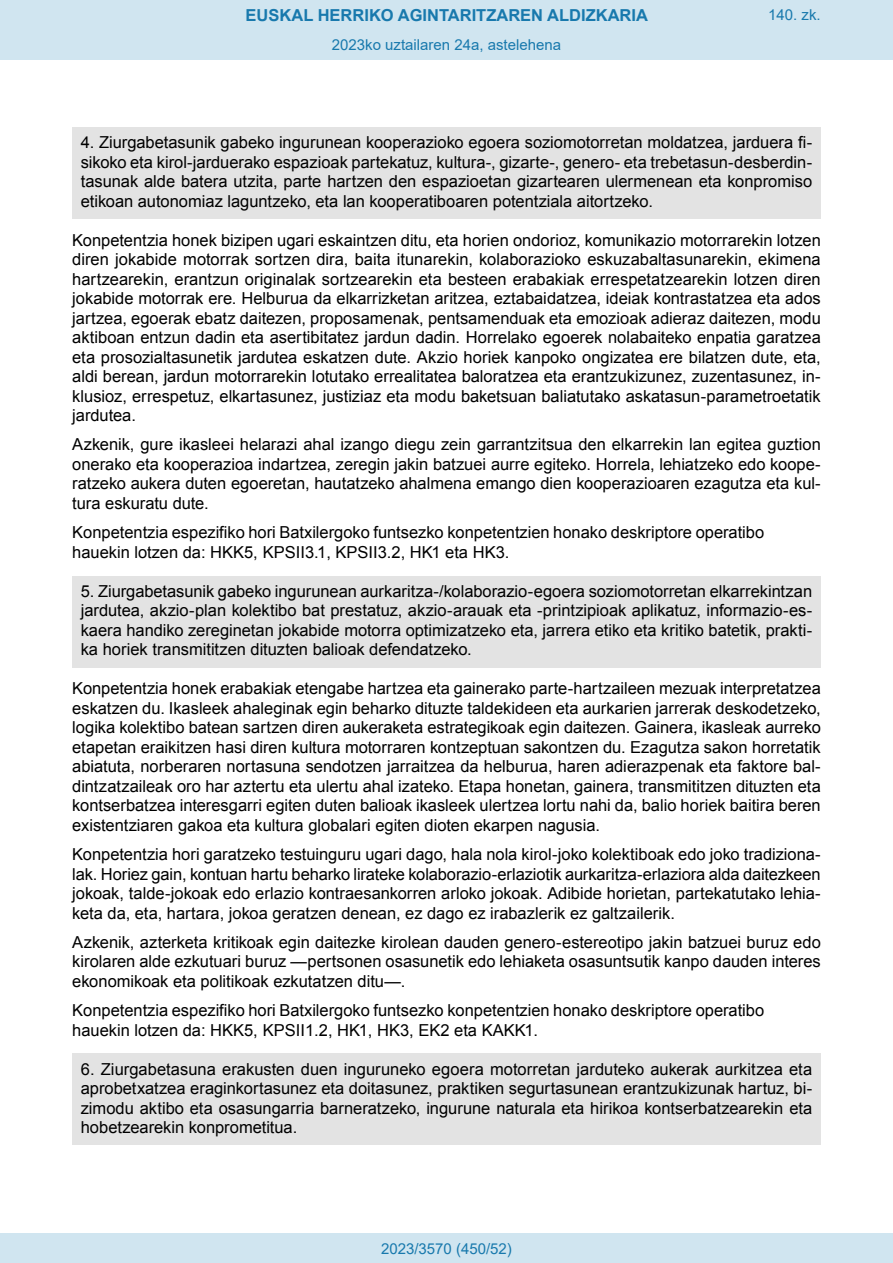
<style>
.page{position:relative;width:893px;height:1263px;background:#fff}
.page>*{position:absolute;margin:0;border:0;box-sizing:border-box;transform-origin:0 0}
.t1{font:16.5px/19.5px "Arial";color:#000;text-align:justify}
.t2{font:700 16.5px "Arial";color:#1879ad}
.Paginacion_Centro{font:15px "Arial";color:#1879ad}
</style>
<div class="page">
<div style="left:72px;top:128px;width:749px;height:91px;background:#e3e3e3"></div>
<div style="left:72px;top:576px;width:749px;height:91px;background:#e3e3e3"></div>
<div style="left:72px;top:1054px;width:749px;height:91px;background:#e3e3e3"></div>
<div style="left:0;top:0;width:893px;height:60px;background:#d0e5f0"></div>
<div style="left:0;top:1233px;width:893px;height:30px;background:#d0e5f0"></div>
<p class="t2" style="left:246px;top:3px;width:404px">EUSKAL HERRIKO AGINTARITZAREN ALDIZKARIA</p>
<p class="Paginacion_Centro" style="left:768px;top:5px;width:54px">140. zk.</p>
<p class="Paginacion_Centro" style="left:332px;top:35px;width:231px">2023ko uztailaren 24a, astelehena</p>
<p class="t1" style="left:81px;top:133px;width:733px">4. Ziurgabetasunik gabeko ingurunean kooperazioko egoera soziomotorretan moldatzea, jarduera fi&shy;sikoko eta kirol-jarduerako espazioak partekatuz, kultura-, gizarte-, genero- eta trebetasun-desberdin&shy;tasunak alde batera utzita, parte hartzen den espazioetan gizartearen ulermenean eta konpromiso etikoan autonomiaz laguntzeko, eta lan kooperatiboaren potentziala aitortzeko.</p>
<p class="t1" style="left:72px;top:230px;width:750px">Konpetentzia honek bizipen ugari eskaintzen ditu, eta horien ondorioz, komunikazio motorrarekin lotzen diren jokabide motorrak sortzen dira, baita itunarekin, kolaborazioko eskuzabaltasunarekin, ekimena hartzearekin, erantzun originalak sortzearekin eta besteen erabakiak errespetatzearekin lotzen diren jokabide motorrak ere. Helburua da elkarrizketan aritzea, eztabaidatzea, ideiak kontrastatzea eta ados jartzea, egoerak ebatz daitezen, proposamenak, pentsamenduak eta emozioak adieraz daitezen, modu aktiboan entzun dadin eta asertibitatez jardun dadin. Horrelako egoerek nolabaiteko enpatia garatzea eta prosozialtasunetik jardutea eskatzen dute. Akzio horiek kanpoko ongizatea ere bilatzen dute, eta, aldi berean, jardun motorrarekin lotutako errealitatea baloratzea eta erantzukizunez, zuzentasunez, in&shy;klusioz, errespetuz, elkartasunez, justiziaz eta modu baketsuan baliatutako askatasun-parametroetatik jardutea.</p>
<p class="t1" style="left:72px;top:435px;width:750px">Azkenik, gure ikasleei helarazi ahal izango diegu zein garrantzitsua den elkarrekin lan egitea guztion onerako eta kooperazioa indartzea, zeregin jakin batzuei aurre egiteko. Horrela, lehiatzeko edo koope&shy;ratzeko aukera duten egoeretan, hautatzeko ahalmena emango dien kooperazioaren ezagutza eta kul&shy;tura eskuratu dute.</p>
<p class="t1" style="left:72px;top:523px;width:693px">Konpetentzia espezifiko hori Batxilergoko funtsezko konpetentzien honako deskriptore operatibo hauekin lotzen da: HKK5, KPSII3.1, KPSII3.2, HK1 eta HK3.</p>
<p class="t1" style="left:81px;top:581px;width:733px">5. Ziurgabetasunik gabeko ingurunean aurkaritza-/kolaborazio-egoera soziomotorretan elkarrekintzan jardutea, akzio-plan kolektibo bat prestatuz, akzio-arauak eta -printzipioak aplikatuz, informazio-es&shy;kaera handiko zereginetan jokabide motorra optimizatzeko eta, jarrera etiko eta kritiko batetik, prakti&shy;ka horiek transmititzen dituzten balioak defendatzeko.</p>
<p class="t1" style="left:72px;top:679px;width:750px">Konpetentzia honek erabakiak etengabe hartzea eta gainerako parte-hartzaileen mezuak interpretatzea eskatzen du. Ikasleek ahaleginak egin beharko dituzte taldekideen eta aurkarien jarrerak deskodetzeko, logika kolektibo batean sartzen diren aukeraketa estrategikoak egin daitezen. Gainera, ikasleak aurreko etapetan eraikitzen hasi diren kultura motorraren kontzeptuan sakontzen du. Ezagutza sakon horretatik abiatuta, norberaren nortasuna sendotzen jarraitzea da helburua, haren adierazpenak eta faktore bal&shy;dintzatzaileak oro har aztertu eta ulertu ahal izateko. Etapa honetan, gainera, transmititzen dituzten eta kontserbatzea interesgarri egiten duten balioak ikasleek ulertzea lortu nahi da, balio horiek baitira beren existentziaren gakoa eta kultura globalari egiten dioten ekarpen nagusia.</p>
<p class="t1" style="left:72px;top:845px;width:750px">Konpetentzia hori garatzeko testuinguru ugari dago, hala nola kirol-joko kolektiboak edo joko tradiziona&shy;lak. Horiez gain, kontuan hartu beharko lirateke kolaborazio-erlaziotik aurkaritza-erlaziora alda daitezkeen jokoak, talde-jokoak edo erlazio kontraesankorren arloko jokoak. Adibide horietan, partekatutako lehia&shy;keta da, eta, hartara, jokoa geratzen denean, ez dago ez irabazlerik ez galtzailerik.</p>
<p class="t1" style="left:72px;top:932px;width:750px">Azkenik, azterketa kritikoak egin daitezke kirolean dauden genero-estereotipo jakin batzuei buruz edo kirolaren alde ezkutuari buruz —pertsonen osasunetik edo lehiaketa osasuntsutik kanpo dauden interes ekonomikoak eta politikoak ezkutatzen ditu—.</p>
<p class="t1" style="left:72px;top:1001px;width:693px">Konpetentzia espezifiko hori Batxilergoko funtsezko konpetentzien honako deskriptore operatibo hauekin lotzen da: HKK5, KPSII1.2, HK1, HK3, EK2 eta KAKK1.</p>
<p class="t1" style="left:81px;top:1059px;width:733px">6. Ziurgabetasuna erakusten duen inguruneko egoera motorretan jarduteko aukerak aurkitzea eta aprobetxatzea eraginkortasunez eta doitasunez, praktiken segurtasunean erantzukizunak hartuz, bi&shy;zimodu aktibo eta osasungarria barneratzeko, ingurune naturala eta hirikoa kontserbatzearekin eta hobetzearekin konprometitua.</p>
<p class="Paginacion_Centro" style="left:381px;top:1238px;width:132px">2023/3570 (450/52)</p>
</div>
